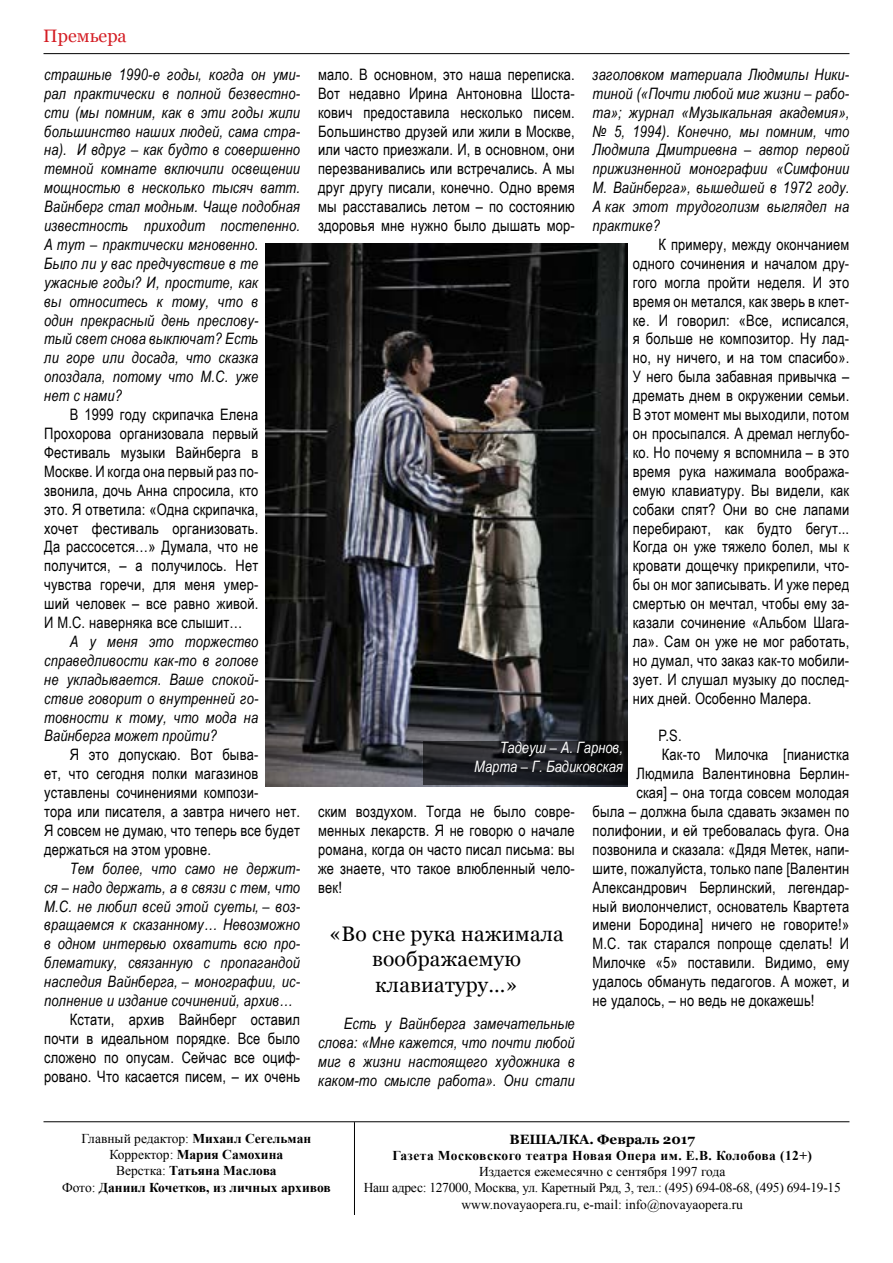
<style>
.page{position:relative;width:893px;height:1263px;background:#fff}
.page>*{position:absolute;margin:0;border:0;box-sizing:border-box;transform-origin:0 0}
.t1{font:21px/25.2px "Georgia";letter-spacing:.01em;color:#000;text-align:center}
.t2{font:18px "Georgia";color:#d41c23}
.t3{font:15.75px/18.9px "Arial Narrow";letter-spacing:.01em;color:#000;text-align:justify}
.t4{font:italic 15.75px/18.9px "Arial Narrow";letter-spacing:.01em;color:#000;text-align:justify}
.t5{font:italic 15.75px/18.9px "Arial Narrow";color:#fff;text-align:right}
.t6{font:13.5px/16.2px "Times New Roman";color:#000;text-align:center}
.t7{font:700 13.5px/16.2px "Times New Roman";color:#000;text-align:center}
.t8{font:700 13.5px "Times New Roman";letter-spacing:.03em;color:#000}
.t9{font:700 13.5px "Georgia";color:#000}
.s1{font-weight:400}
</style>
<div class="page">
<hr style="left:44px;top:1121px;width:805px;height:1px;background:#000">
<hr style="left:354px;top:1122px;width:1px;height:93px;background:#000">
<hr style="left:44px;top:53px;width:805px;height:1px;background:#000">
<img style="left:266px;top:244px;width:361px;height:543px">
<svg style="left:423px;top:742px;width:204px;height:43px;background:#1d1e22"></svg>
<p class="t2" style="left:43px;top:25px;width:85px">Премьера</p>
<p class="t4" style="left:44px;top:65px;width:257px;text-align:left">страшные 1990-е годы, когда он уми&shy;рал практически в полной безвестно&shy;сти (мы помним, как в эти годы жили большинство наших людей, сама стра&shy;на). И вдруг – как будто в совершенно темной комнате включили освещении мощностью в несколько тысяч ватт.<br>Вайнберг стал модным. Чаще подобная известность приходит постепенно.<br>А тут – практически мгновенно.<br>Было ли у вас предчувствие в те ужасные годы? И, простите, как<br>вы относитесь к тому, что в<br>один прекрасный день преслову-<br>тый свет снова выключат? Есть<br>ли горе или досада, что сказка опоздала, потому что М.С. уже<br>нет с нами?</p>
<p class="t3" style="left:44px;top:404px;width:216px;text-indent:25px">В 1999 году скрипачка Елена Прохорова организовала первый Фестиваль музыки Вайнберга в Москве. И когда она первый раз по&shy;звонила, дочь Анна спросила, кто это. Я ответила: «Одна скрипачка, хочет фестиваль организовать.<br>Да рассосется…» Думала, что не получится, – а получилось. Нет чувства горечи, для меня умер&shy;ший человек – все равно живой.<br>И М.С. наверняка все слышит…</p>
<p class="t4" style="left:44px;top:632px;width:216px;text-indent:25px">А у меня это торжество справедливости как-то в голове не укладывается. Ваше спокой&shy;ствие говорит о внутренней го&shy;товности к тому, что мода на Вайнберга может пройти?</p>
<p class="t3" style="left:44px;top:745px;width:257px;text-align:left;text-indent:25px">Я это допускаю. Вот быва-<br>ет, что сегодня полки магазинов уставлены сочинениями компози-<br>тора или писателя, а завтра ничего нет.<br>Я совсем не думаю, что теперь все будет держаться на этом уровне.</p>
<p class="t4" style="left:44px;top:858px;width:257px;text-indent:25px">Тем более, что само не держит&shy;ся – надо держать, а в связи с тем, что М.С. не любил всей этой суеты, – воз&shy;вращаемся к сказанному… Невозможно в одном интервью охватить всю про&shy;блематику, связанную с пропагандой наследия Вайнберга, – монографии, ис&shy;полнение и издание сочинений, архив…</p>
<p class="t3" style="left:44px;top:1009px;width:257px;text-indent:25px">Кстати, архив Вайнберг оставил почти в идеальном порядке. Все было сложено по опусам. Сейчас все оциф&shy;ровано. Что касается писем, – их очень</p>
<p class="t4" style="left:593px;top:65px;width:258px">заголовком материала Людмилы Ники&shy;тиной («Почти любой миг жизни – рабо&shy;та»; журнал «Музыкальная академия», № 5, 1994). Конечно, мы помним, что Людмила Дмитриевна – автор первой прижизненной монографии «Симфонии М. Вайнберга», вышедшей в 1972 году.<br>А как этот трудоголизм выглядел на практике?</p>
<p class="t3" style="left:633px;top:234px;width:218px;text-indent:25px">К примеру, между окончанием одного сочинения и началом дру&shy;гого могла пройти неделя. И это время он метался, как зверь в клет&shy;ке. И говорил: «Все, исписался, я больше не композитор. Ну лад&shy;но, ну ничего, и на том спасибо».<br>У него была забавная привычка – дремать днем в окружении семьи.<br>В этот момент мы выходили, потом он просыпался. А дремал неглубо&shy;ко. Но почему я вспомнила – в это время рука нажимала вообража&shy;емую клавиатуру. Вы видели, как собаки спят? Они во сне лапами перебирают, как будто бегут...<br>Когда он уже тяжело болел, мы к кровати дощечку прикрепили, что&shy;бы он мог записывать. И уже перед смертью он мечтал, чтобы ему за&shy;казали сочинение «Альбом Шага&shy;ла». Сам он уже не мог работать, но думал, что заказ как-то мобили&shy;зует. И слушал музыку до послед&shy;них дней. Особенно Малера.</p>
<p class="t3" style="left:658px;top:726px;width:25px">P.S.</p>
<p class="t3" style="left:662px;top:745px;width:189px">Как-то Милочка [пианистка</p>
<p class="t3" style="left:636px;top:764px;width:214px">Людмила Валентиновна Берлин-</p>
<p class="t3" style="left:636px;top:782px;width:214px">ская] – она тогда совсем молодая</p>
<p class="t3" style="left:593px;top:801px;width:258px">была – должна была сдавать экзамен по</p>
<p class="t3" style="left:593px;top:820px;width:258px">полифонии, и ей требовалась фуга. Она</p>
<p class="t3" style="left:593px;top:839px;width:258px">позвонила и сказала: «Дядя Метек, напи-</p>
<p class="t3" style="left:593px;top:858px;width:258px">шите, пожалуйста, только папе [Валентин</p>
<p class="t3" style="left:593px;top:877px;width:258px">Александрович Берлинский, легендар-</p>
<p class="t3" style="left:593px;top:896px;width:258px">ный виолончелист, основатель Квартета</p>
<p class="t3" style="left:593px;top:915px;width:258px">имени Бородина] ничего не говорите!»</p>
<p class="t3" style="left:593px;top:934px;width:258px">М.С. так старался попроще сделать! И</p>
<p class="t3" style="left:593px;top:953px;width:258px">Милочке «5» поставили. Видимо, ему</p>
<p class="t3" style="left:593px;top:971px;width:258px">удалось обмануть педагогов. А может, и</p>
<p class="t3" style="left:593px;top:990px;width:223px">не удалось, – но ведь не докажешь!</p>
<p class="t3" style="left:318px;top:64px;width:258px">мало. В основном, это наша переписка.<br>Вот недавно Ирина Антоновна Шоста&shy;кович предоставила несколько писем.<br>Большинство друзей или жили в Москве, или часто приезжали. И, в основном, они перезванивались или встречались. А мы друг другу писали, конечно. Одно время мы расставались летом – по состоянию здоровья мне нужно было дышать мор-</p>
<p class="t5" style="left:474px;top:738px;width:150px">Тадеуш – А. Гарнов,<br>Марта – Г. Бадиковская</p>
<p class="t3" style="left:318px;top:801px;width:258px">ским воздухом. Тогда не было совре&shy;менных лекарств. Я не говорю о начале романа, когда он часто писал письма: вы же знаете, что такое влюбленный чело&shy;век!</p>
<h1 class="t1" style="left:329px;top:922px;width:236px">«Во сне рука нажимала воображаемую клавиатуру…»</h1>
<p class="t4" style="left:318px;top:1014px;width:258px;text-indent:25px">Есть у Вайнберга замечательные слова: «Мне кажется, что почти любой миг в жизни настоящего художника в каком-то смысле работа». Они стали</p>
<p class="t7" style="left:62px;top:1130px;width:270px"><span class="s1">Главный редактор:</span> Михаил Сегельман<br><span class="s1">Корректор:</span> Мария Самохина<br><span class="s1">Верстка:</span> Татьяна Маслова<br><span class="s1">Фото:</span> Даниил Кочетков, из личных архивов</p>
<p class="t9" style="left:510px;top:1130px;width:187px">ВЕШАЛКА. Февраль 2017</p>
<p class="t8" style="left:393px;top:1146px;width:421px">Газета Московского театра Новая Опера им. Е.В. Колобова (12+)</p>
<p class="t6" style="left:364px;top:1163px;width:479px">Издается ежемесячно с сентября 1997 года<br>Наш адрес: 127000, Москва, ул. Каретный Ряд, 3, тел.: (495) 694-08-68, (495) 694-19-15 www.novayaopera.ru, e-mail: info@novayaopera.ru</p>
</div>
